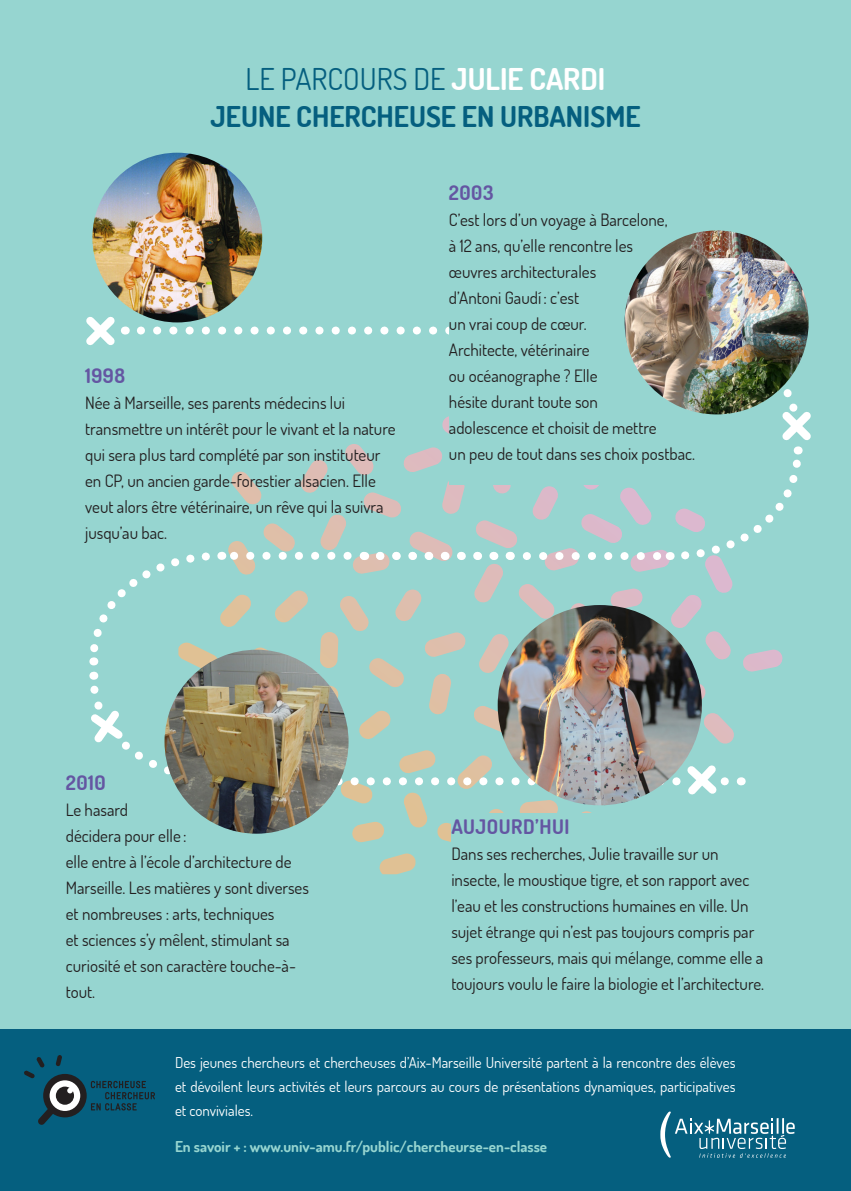
<style>
.page{position:relative;width:851px;height:1191px;background:#fff}
.page>*{position:absolute;margin:0;border:0;box-sizing:border-box;transform-origin:0 0}
.t1{font:30px "Dosis";color:#055f7f}
.t2{font:700 28.6px "Dosis";color:#055f7f}
.t3{font:700 20px "Dosis";letter-spacing:.025em;color:#6456a2}
.t4{font:17px/26px "Dosis";color:#231f20}
.t5{font:15px/24px "Dosis";color:#fff;text-align:justify}
.t6{font:700 15px "Dosis";color:#96d5d0}
.s1{font-weight:700;color:#fff}
</style>
<div class="page">
<div style="left:0;top:0;width:850px;height:1191px;background:#96d5d0"></div>
<img style="left:92px;top:153px;width:170px;height:169px;border-radius:85px">
<img style="left:624px;top:230px;width:184px;height:184px;border-radius:92px">
<img style="left:86px;top:309px;width:725px;height:565px">
<div style="left:0;top:1029px;width:850px;height:162px;background:#055f7f"></div>
<svg style="left:660px;top:1111px;width:134px;height:46px"></svg>
<svg style="left:24px;top:1055px;width:131px;height:69px"></svg>
<p class="t1" style="left:245px;top:59px;width:361px">LE PARCOURS DE <span class="s1">JULIE CARDI</span></p>
<p class="t2" style="left:210px;top:98px;width:431px">JEUNE CHERCHEUSE EN URBANISME</p>
<p class="t3" style="left:85px;top:363px;width:41px">1998</p>
<p class="t4" style="left:85px;top:389px;width:312px">Née à Marseille, ses parents médecins lui transmettre un intérêt pour le vivant et la nature qui sera plus tard complété par son instituteur en CP, un ancien garde-forestier alsacien. Elle veut alors être vétérinaire, un rêve qui la suivra jusqu’au bac.</p>
<p class="t3" style="left:449px;top:179px;width:46px">2003</p>
<p class="t4" style="left:449px;top:206px;width:247px">C’est lors d’un voyage à Barcelone,<br>à 12 ans, qu’elle rencontre les<br>œuvres architecturales<br>d’Antoni Gaudí : c’est<br>un vrai coup de cœur.<br>Architecte, vétérinaire<br>ou océanographe ? Elle<br>hésite durant toute son<br>adolescence et choisit de mettre<br>un peu de tout dans ses choix postbac.</p>
<p class="t3" style="left:66px;top:770px;width:41px">2010</p>
<p class="t4" style="left:66px;top:796px;width:245px">Le hasard<br>décidera pour elle :<br>elle entre à l’école d’architecture de<br>Marseille. Les matières y sont diverses et nombreuses : arts, techniques<br>et sciences s’y mêlent, stimulant sa curiosité et son caractère touche-à&shy;tout.</p>
<p class="t3" style="left:451px;top:814px;width:120px">AUJOURD’HUI</p>
<p class="t4" style="left:451px;top:840px;width:314px">Dans ses recherches, Julie travaille sur un insecte, le moustique tigre, et son rapport avec l’eau et les constructions humaines en ville. Un sujet étrange qui n’est pas toujours compris par ses professeurs, mais qui mélange, comme elle a toujours voulu le faire la biologie et l’architecture.</p>
<p class="t5" style="left:175px;top:1050px;width:562px">Des jeunes chercheurs et chercheuses d’Aix-Marseille Université partent à la rencontre des élèves et dévoilent leurs activités et leurs parcours au cours de présentations dynamiques, participatives et conviviales.</p>
<p class="t6" style="left:175px;top:1137px;width:373px">En savoir + : www.univ-amu.fr/public/chercheurse-en-classe</p>
</div>
